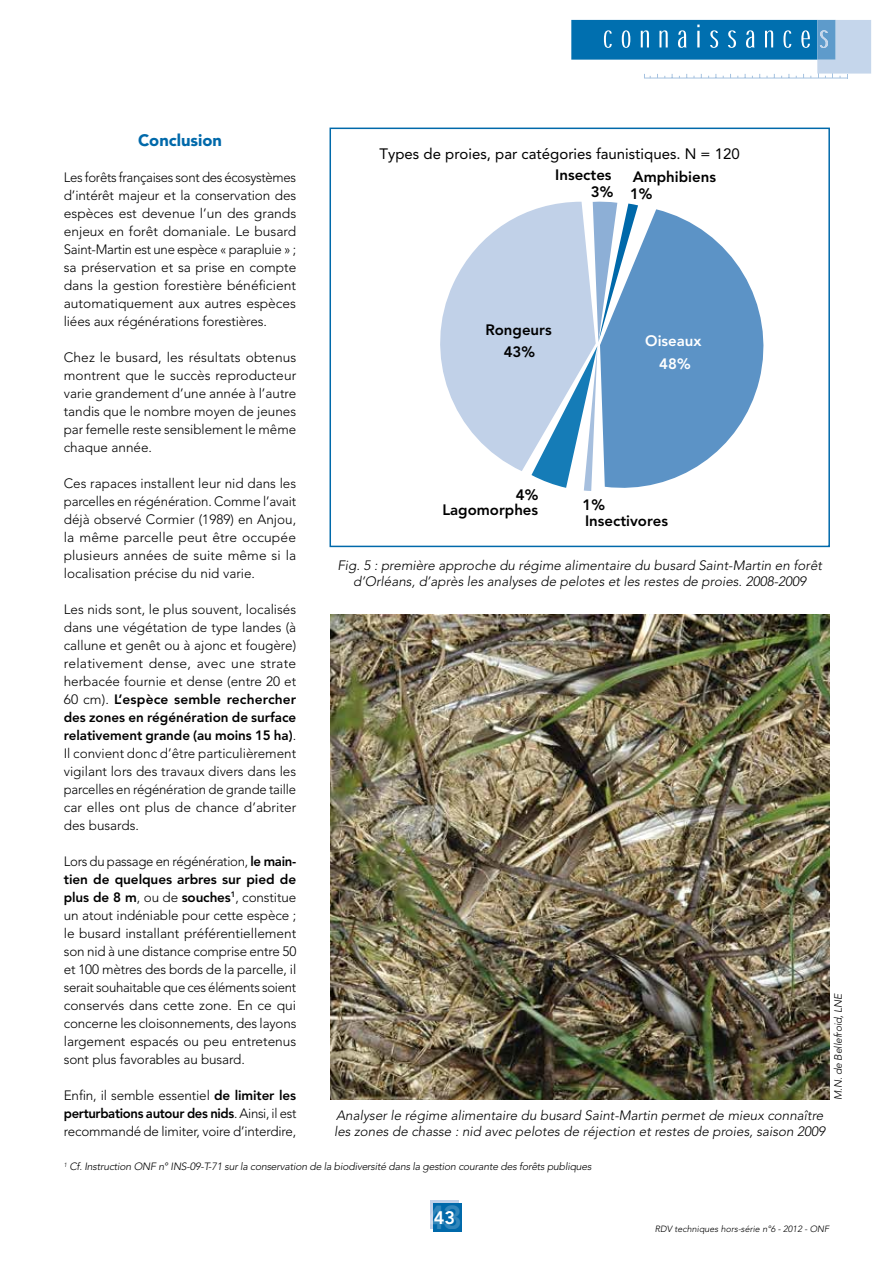
<style>
.page{position:relative;width:893px;height:1263px;background:#fff}
.page>*{position:absolute;margin:0;border:0;box-sizing:border-box;transform-origin:0 0}
.t1{font:800 33px "Avenir";color:#fff}
.t2{font:800 18px "Avenir";color:#fff}
.t3{font:900 16.5px "Avenir";color:#0069aa}
.t4{font:800 15px/17.2px "Avenir";color:#000;text-align:center}
.t5{font:15px "Avenir";color:#000}
.t6{font:800 15px/22.5px "Avenir";color:#fff;text-align:center}
.t7{font:300 13.5px/18px "Avenir";letter-spacing:-.005em;color:#000;text-align:justify}
.t8{font:italic 300 13.5px/16.2px "Avenir";color:#000}
.t9{font:italic 300 10.5px "Avenir";letter-spacing:-.02em;color:#000}
.t10{font:italic 300 9px "Avenir";color:#000}
.s1{font-weight:800}
</style>
<div class="page">
<svg style="left:572px;top:20px;width:299px;height:59px"></svg>
<svg style="left:431px;top:1200px;width:28px;height:28px"></svg>
<div style="left:434px;top:1203px;width:28px;height:29px;background:#0069aa"></div>
<svg style="left:440px;top:211px;width:91px;height:260px;fill:#c1d1e8"></svg>
<svg style="left:638px;top:209px;width:126px;height:278px;fill:#5c93c6"></svg>
<svg style="left:531px;top:201px;width:107px;height:290px"></svg>
<img style="left:330px;top:615px;width:499px;height:485px">
<div style="left:329px;top:128px;width:501px;height:419px;border:2px solid #0069aa"></div>
<p class="t3" style="left:138px;top:130px;width:86px">Conclusion</p>
<p class="t7" style="left:64px;top:168px;width:234px">Les forêts françaises sont des écosystèmes d’intérêt majeur et la conservation des espèces est devenue l’un des grands enjeux en forêt domaniale. Le busard Saint-Martin est une espèce « parapluie » ; sa préservation et sa prise en compte dans la gestion forestière bénéficient automatiquement aux autres espèces liées aux régénérations forestières.</p>
<p class="t7" style="left:64px;top:348px;width:234px">Chez le busard, les résultats obtenus montrent que le succès reproducteur varie grandement d’une année à l’autre tandis que le nombre moyen de jeunes par femelle reste sensiblement le même chaque année.</p>
<p class="t7" style="left:64px;top:474px;width:234px">Ces rapaces installent leur nid dans les parcelles en régénération. Comme l’avait déjà observé Cormier (1989) en Anjou, la même parcelle peut être occupée plusieurs années de suite même si la localisation précise du nid varie.</p>
<p class="t7" style="left:64px;top:600px;width:234px">Les nids sont, le plus souvent, localisés dans une végétation de type landes (à callune et genêt ou à ajonc et fougère) relativement dense, avec une strate herbacée fournie et dense (entre 20 et 60 cm). <span class="s1">L’espèce semble rechercher des zones en régénération de surface relativement grande (au moins 15 ha)</span>.<br>Il convient donc d’être particulièrement vigilant lors des travaux divers dans les parcelles en régénération de grande taille car elles ont plus de chance d’abriter des busards.</p>
<p class="t7" style="left:64px;top:852px;width:234px">Lors du passage en régénération, <span class="s1">le main&shy;tien de quelques arbres sur pied de plus de 8 m</span>, ou de <span class="s1">souches</span><sup>1</sup>, constitue un atout indéniable pour cette espèce ; le busard installant préférentiellement son nid à une distance comprise entre 50 et 100 mètres des bords de la parcelle, il serait souhaitable que ces éléments soient conservés dans cette zone. En ce qui concerne les cloisonnements, des layons largement espacés ou peu entretenus sont plus favorables au busard.</p>
<p class="t7" style="left:64px;top:1086px;width:234px">Enfin, il semble essentiel <span class="s1">de limiter les perturbations autour des nids</span>. Ainsi, il est recommandé de limiter, voire d’interdire,</p>
<p class="t5" style="left:380px;top:145px;width:362px">Types de proies, par catégories faunistiques. N = 120</p>
<p class="t4" style="left:555px;top:166px;width:60px;text-align:right">Insectes<br>3%</p>
<p class="t4" style="left:630px;top:168px;width:87px;text-align:left">Amphibiens<br>1%</p>
<p class="t4" style="left:485px;top:318px;width:68px;line-height:22.5px">Rongeurs<br>43%</p>
<p class="t6" style="left:645px;top:329px;width:58px">Oiseaux<br>48%</p>
<p class="t4" style="left:516px;top:486px;width:24px">4%</p>
<p class="t4" style="left:442px;top:501px;width:97px">Lagomorphes</p>
<p class="t4" style="left:582px;top:496px;width:24px">1%</p>
<p class="t4" style="left:585px;top:512px;width:85px">Insectivores</p>
<p class="t8" style="left:337px;top:557px;width:486px;text-align:center">Fig. 5 : première approche du régime alimentaire du busard Saint-Martin en forêt d’Orléans, d’après les analyses de pelotes et les restes de proies. 2008-2009</p>
<p class="t9" style="left:832px;top:1100px;width:108px;rotate:-90deg">M.N. de Bellefroid, LNE</p>
<p class="t8" style="left:334px;top:1107px;width:493px">Analyser le régime alimentaire du busard Saint-Martin permet de mieux connaître les zones de chasse : nid avec pelotes de réjection et restes de proies, saison 2009</p>
<p class="t9" style="left:64px;top:1160px;width:529px"><sup>1</sup> Cf. Instruction ONF n° INS-09-T-71 sur la conservation de la biodiversité dans la gestion courante des forêts publiques</p>
<h1 class="t1" style="left:427px;top:1197px;width:37px">43</h1>
<p class="t2" style="left:434px;top:1207px;width:23px">43</p>
<p class="t10" style="left:655px;top:1223px;width:176px">RDV techniques hors-série n°6 - 2012 - ONF</p>
</div>
